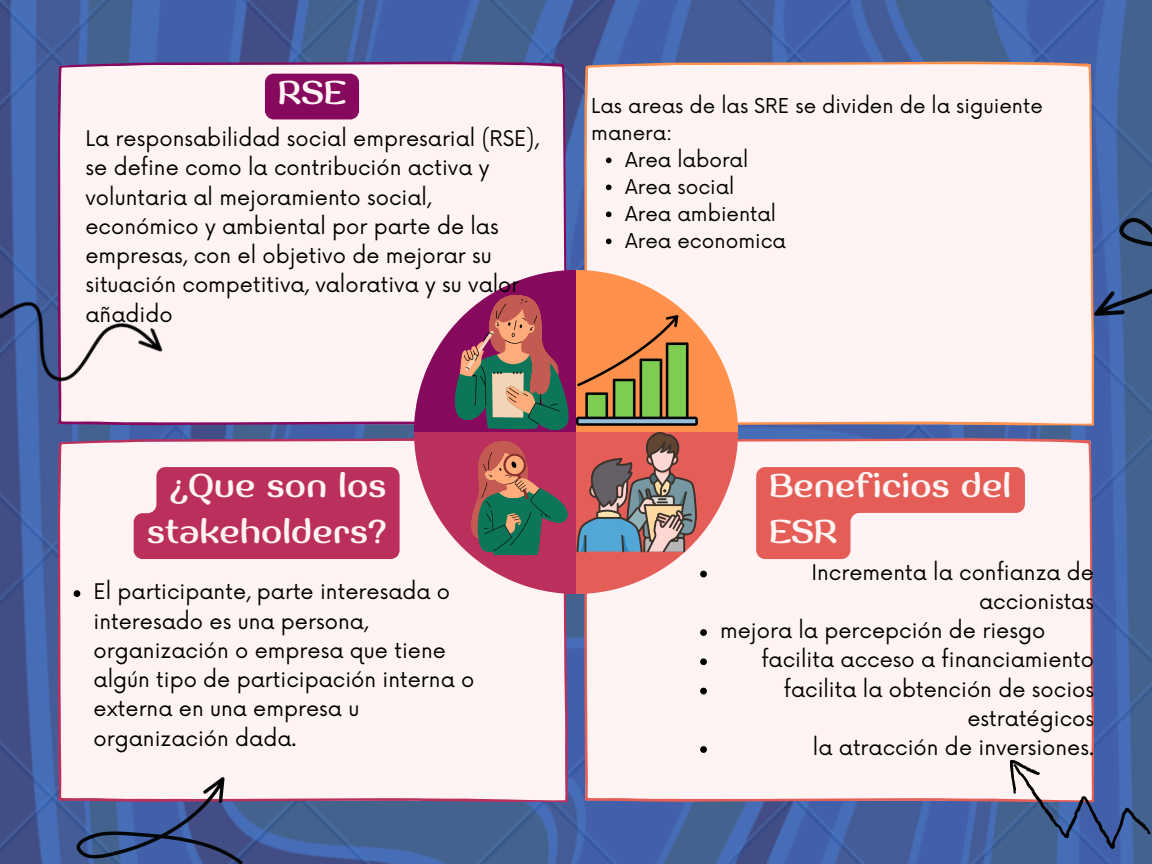
<style>
.page{position:relative;width:1152px;height:864px;background:#fff}
.page>*{position:absolute;margin:0;border:0;box-sizing:border-box;transform-origin:0 0}
.t1{font:500 33px/46.2px "Jella";color:#fff3f3}
.t2{font:21px/29.2px "Now";color:#000}
.t3{font:19.95px/27px "Now";color:#000}
</style>
<div class="page">
<img style="left:0;top:0;width:1152px;height:864px">
<div style="left:58px;top:62px;width:510px;height:364px;background:#fff3f3"></div>
<div style="left:58px;top:438px;width:510px;height:364px;background:#fff3f3"></div>
<div style="left:584px;top:438px;width:510px;height:364px;background:#fff3f3"></div>
<div style="left:584px;top:62px;width:510px;height:364px;background:#fff3f3"></div>
<div style="left:265px;top:74px;width:94px;height:45px;background:#87095e"></div>
<img style="left:0;top:253px;width:169px;height:172px">
<img style="left:1094px;top:206px;width:58px;height:109px">
<img style="left:76px;top:778px;width:167px;height:86px">
<svg style="left:1009px;top:748px;width:143px;height:109px"></svg>
<svg style="left:414px;top:270px;width:324px;height:324px"></svg>
<svg style="left:700px;top:629px;width:7px;height:7px"></svg>
<svg style="left:700px;top:658px;width:7px;height:7px"></svg>
<svg style="left:700px;top:688px;width:7px;height:6px"></svg>
<svg style="left:700px;top:746px;width:7px;height:7px"></svg>
<svg style="left:606px;top:158px;width:6px;height:5px"></svg>
<svg style="left:606px;top:185px;width:6px;height:5px"></svg>
<svg style="left:606px;top:212px;width:6px;height:5px"></svg>
<svg style="left:606px;top:239px;width:6px;height:5px"></svg>
<svg style="left:756px;top:467px;width:269px;height:92px"></svg>
<div style="left:134px;top:467px;width:266px;height:92px;background:#bb2f5d"></div>
<svg style="left:74px;top:590px;width:6px;height:7px"></svg>
<h1 class="t1" style="left:278px;top:73px;width:69px">RSE</h1>
<p class="t2" style="left:85px;top:125px;width:455px">La responsabilidad social empresarial (RSE), se define como la contribución activa y voluntaria al mejoramiento social, económico y ambiental por parte de las empresas, con el objetivo de mejorar su situación competitiva, valorativa y su valor añadido</p>
<p class="t3" style="left:591px;top:93px;width:453px">Las areas de las SRE se dividen de la siguiente manera:</p>
<p class="t3" style="left:625px;top:147px;width:162px">Area laboral<br>Area social<br>Area ambiental<br>Area economica</p>
<h1 class="t1" style="left:147px;top:466px;width:241px;text-align:right">¿Que son los stakeholders?</h1>
<p class="t2" style="left:94px;top:578px;width:382px">El participante, parte interesada o interesado es una persona, organización o empresa que tiene algún tipo de participación interna o externa en una empresa u organización dada.</p>
<h1 class="t1" style="left:769px;top:466px;width:243px">Beneficios del<br>ESR</h1>
<p class="t2" style="left:811px;top:559px;width:284px">Incrementa la confianza de</p>
<p class="t2" style="left:979px;top:588px;width:117px">accionistas</p>
<p class="t2" style="left:720px;top:617px;width:327px">mejora la percepción de riesgo</p>
<p class="t2" style="left:761px;top:646px;width:334px">facilita acceso a financiamiento</p>
<p class="t2" style="left:784px;top:676px;width:312px">facilita la obtención de socios</p>
<p class="t2" style="left:967px;top:705px;width:128px">estratégicos</p>
<p class="t2" style="left:813px;top:734px;width:283px">la atracción de inversiones.</p>
</div>
